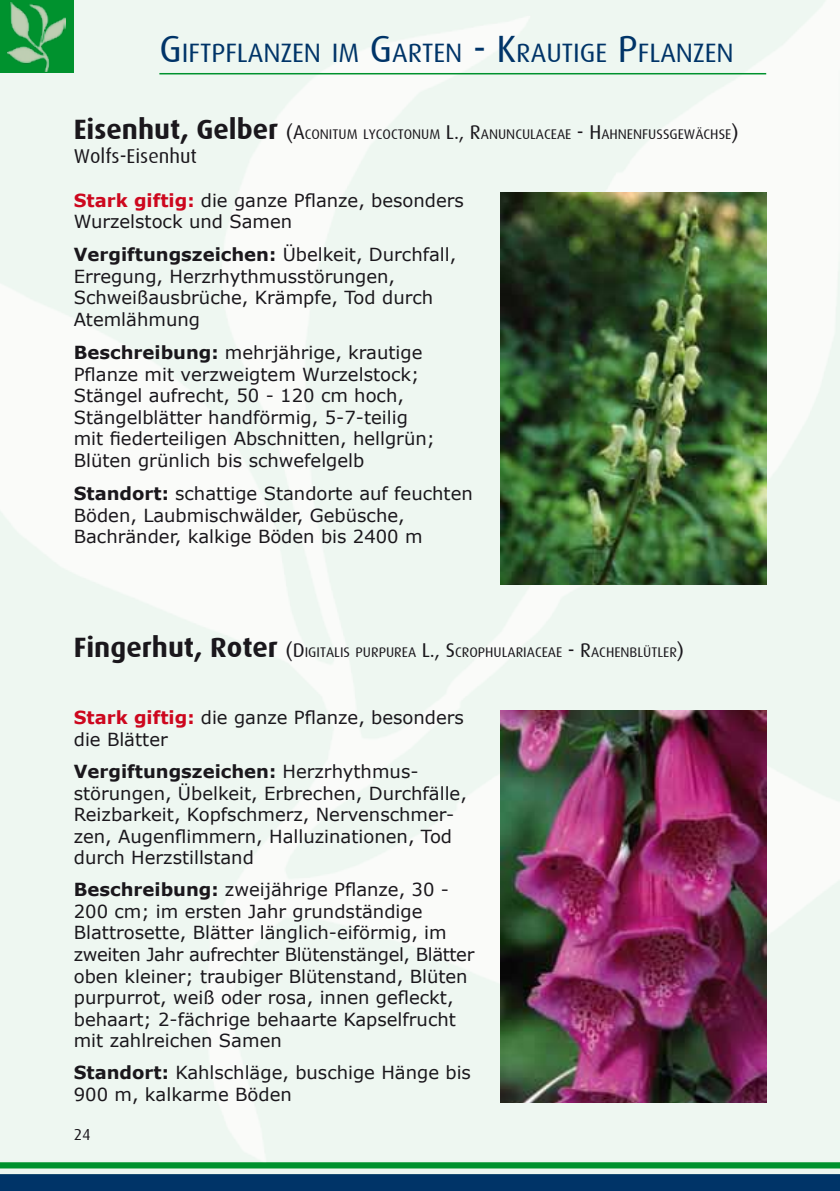
<style>
.page{position:relative;width:840px;height:1191px;background:#fff}
.page>*{position:absolute;margin:0;border:0;box-sizing:border-box;transform-origin:0 0}
.t1{font:26.6px "Dax";color:#003468}
.t2{font:20px "Dax";color:#1a171c}
.t3{font:18px/21.6px "Verdana";color:#1a171c}
.t4{font:16px "Dax";color:#1a171c}
.t5{font:14px "Dax";color:#1a171c}
.s1{font-size:38px}
.s2{font-family:"D Abold";font-size:28px}
.s3{font-size:20px}
.s4{font-weight:700;color:#cd071e}
.s5{font-weight:700}
</style>
<div class="page">
<img style="left:0;top:0;width:839px;height:1162px">
<div style="left:0;top:1174px;width:840px;height:17px;background:#003468"></div>
<svg style="left:0;top:1162px;width:839px;height:6px;background:#0a9636"></svg>
<hr style="left:839px;top:0;width:1px;height:1174px;background:#00922e">
<img style="left:8px;top:3px;width:58px;height:68px">
<img style="left:500px;top:710px;width:265px;height:392px">
<img style="left:500px;top:193px;width:265px;height:391px">
<hr style="left:159px;top:73px;width:606px;height:1px;background:#00922e">
<h1 class="t1" style="left:159px;top:38px;width:575px"><span class="s1">G</span>IFTPFLANZEN IM <span class="s1">G</span>ARTEN <span class="s1">- K</span>RAUTIGE <span class="s1">P</span>FLANZEN</h1>
<p class="t5" style="left:74px;top:126px;width:666px"><span class="s2">Eisenhut, Gelber</span> <span class="s3">(A</span>CONITUM LYCOCTONUM <span class="s3">L., R</span>ANUNCULACEAE <span class="s3">- H</span>AHNENFUSSGEWÄCHSE<span class="s3">)</span></p>
<p class="t2" style="left:74px;top:145px;width:125px">Wolfs-Eisenhut</p>
<p class="t3" style="left:74px;top:189px;width:391px"><span class="s4">Stark giftig:</span> die ganze Pflanze, besonders<br>Wurzelstock und Samen</p>
<p class="t3" style="left:74px;top:243px;width:384px"><span class="s5">Vergiftungszeichen:</span> Übelkeit, Durchfall, Erregung, Herzrhythmusstörungen, Schweißausbrüche, Krämpfe, Tod durch Atemlähmung</p>
<p class="t3" style="left:74px;top:341px;width:362px"><span class="s5">Beschreibung:</span> mehrjährige, krautige Pflanze mit verzweigtem Wurzelstock; Stängel aufrecht, 50 - 120 cm hoch, Stängelblätter handförmig, 5-7-teilig mit fiederteiligen Abschnitten, hellgrün; Blüten grünlich bis schwefelgelb</p>
<p class="t3" style="left:74px;top:482px;width:400px"><span class="s5">Standort:</span> schattige Standorte auf feuchten<br>Böden, Laubmischwälder, Gebüsche,<br>Bachränder, kalkige Böden bis 2400 m</p>
<p class="t5" style="left:74px;top:644px;width:611px"><span class="s2">Fingerhut, Roter</span> <span class="s3">(D</span>IGITALIS PURPUREA <span class="s3">L., S</span>CROPHULARIACEAE <span class="s3">- R</span>ACHENBLÜTLER<span class="s3">)</span></p>
<p class="t3" style="left:74px;top:706px;width:391px"><span class="s4">Stark giftig:</span> die ganze Pflanze, besonders die Blätter</p>
<p class="t3" style="left:74px;top:760px;width:394px"><span class="s5">Vergiftungszeichen:</span> Herzrhythmus&shy;störungen, Übelkeit, Erbrechen, Durchfälle, Reizbarkeit, Kopfschmerz, Nervenschmer&shy;zen, Augenflimmern, Halluzinationen, Tod durch Herzstillstand</p>
<p class="t3" style="left:74px;top:878px;width:402px"><span class="s5">Beschreibung:</span> zweijährige Pflanze, 30 - 200 cm; im ersten Jahr grundständige Blattrosette, Blätter länglich-eiförmig, im zweiten Jahr aufrechter Blütenstängel, Blätter oben kleiner; traubiger Blütenstand, Blüten purpurrot, weiß oder rosa, innen gefleckt, behaart; 2-fächrige behaarte Kapselfrucht mit zahlreichen Samen</p>
<p class="t3" style="left:74px;top:1061px;width:398px"><span class="s5">Standort:</span> Kahlschläge, buschige Hänge bis<br>900 m, kalkarme Böden</p>
<p class="t4" style="left:74px;top:1125px;width:18px">24</p>
</div>
